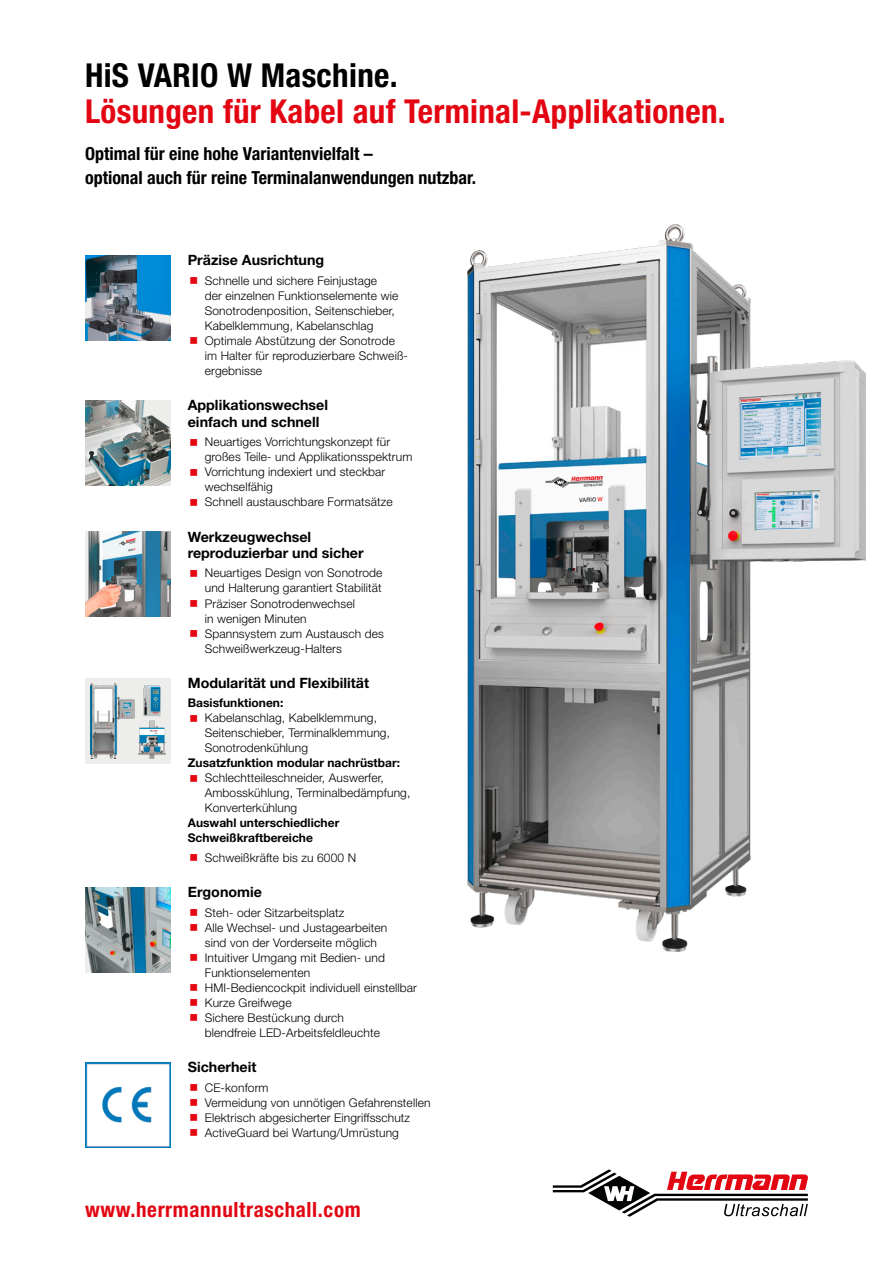
<style>
.page{position:relative;width:893px;height:1263px;background:#fff}
.page>*{position:absolute;margin:0;border:0;box-sizing:border-box;transform-origin:0 0}
.HL_Linie{font:700 condensed 33px/36px "Helvetica Neue LT Pro";letter-spacing:.01em;color:#e30612}
.SL_Copy{font:700 condensed 21px "Helvetica Neue LT Pro";letter-spacing:.03em;color:#e30612}
.Einleitungstext{font:700 condensed 18px/24px "Helvetica Neue LT Pro";color:#000}
.SL_Copy-2{font:700 14.25px/16.5px "Helvetica Neue LT Pro";color:#000}
.t1{font:300 12px/15px "Helvetica Neue LT Pro";letter-spacing:.01em;color:#000}
.Copy{font:700 12px/15px "Helvetica Neue LT Pro";color:#000}
.s1{color:#000}
</style>
<div class="page">
<svg style="left:553px;top:1169px;width:255px;height:48px"></svg>
<img style="left:85px;top:255px;width:85px;height:85px">
<img style="left:85px;top:531px;width:85px;height:86px">
<img style="left:85px;top:887px;width:85px;height:85px">
<img style="left:85px;top:1062px;width:85px;height:85px">
<img style="left:85px;top:400px;width:85px;height:85px">
<div style="left:85px;top:678px;width:85px;height:85px;background:#ededec"></div>
<img style="left:90px;top:683px;width:75px;height:75px">
<img style="left:468px;top:225px;width:397px;height:726px">
<p class="HL_Linie" style="left:85px;top:58px;width:642px"><span class="s1">HiS VARIO W Maschine.<br></span>Lösungen für Kabel auf Terminal-Applikationen.</p>
<p class="Einleitungstext" style="left:85px;top:142px;width:393px">Optimal für eine hohe Variantenvielfalt –<br>optional auch für reine Terminalanwendungen nutzbar.</p>
<p class="SL_Copy-2" style="left:188px;top:252px;width:138px">Präzise Ausrichtung</p>
<p class="t1" style="left:205px;top:273px;width:195px">Schnelle und sichere Feinjustage<br>der einzelnen Funktionselemente wie Sonotrodenposition, Seitenschieber, Kabelklemmung, Kabelanschlag</p>
<p class="t1" style="left:205px;top:333px;width:205px">Optimale Abstützung der Sonotrode im Halter für reproduzierbare Schweiß&shy;ergebnisse</p>
<p class="SL_Copy-2" style="left:188px;top:396px;width:142px">Applikationswechsel einfach und schnell</p>
<p class="t1" style="left:205px;top:434px;width:209px">Neuartiges Vorrichtungskonzept für großes Teile- und Applikationsspektrum</p>
<p class="t1" style="left:205px;top:464px;width:182px">Vorrichtung indexiert und steckbar wechselfähig</p>
<p class="t1" style="left:205px;top:494px;width:189px">Schnell austauschbare Formatsätze</p>
<p class="SL_Copy-2" style="left:188px;top:528px;width:177px">Werkzeugwechsel reproduzierbar und sicher</p>
<p class="t1" style="left:205px;top:565px;width:179px">Neuartiges Design von Sonotrode und Halterung garantiert Stabilität</p>
<p class="t1" style="left:205px;top:595px;width:152px">Präziser Sonotrodenwechsel in wenigen Minuten</p>
<p class="t1" style="left:205px;top:625px;width:181px">Spannsystem zum Austausch des<br>Schweißwerkzeug-Halters</p>
<p class="SL_Copy-2" style="left:188px;top:674px;width:183px">Modularität und Flexibilität</p>
<p class="Copy" style="left:188px;top:695px;width:97px">Basisfunktionen:</p>
<p class="t1" style="left:205px;top:710px;width:187px">Kabelanschlag, Kabelklemmung,<br>Seitenschieber, Terminalklemmung,<br>Sonotrodenkühlung</p>
<p class="Copy" style="left:188px;top:755px;width:214px">Zusatzfunktion modular nachrüstbar:</p>
<p class="t1" style="left:205px;top:770px;width:207px">Schlechtteileschneider, Auswerfer,<br>Ambosskühlung, Terminalbedämpfung,<br>Konverterkühlung</p>
<p class="Copy" style="left:188px;top:815px;width:153px">Auswahl unterschiedlicher<br>Schweißkraftbereiche</p>
<p class="t1" style="left:205px;top:850px;width:153px">Schweißkräfte bis zu 6000 N</p>
<p class="SL_Copy-2" style="left:188px;top:884px;width:76px">Ergonomie</p>
<p class="t1" style="left:205px;top:905px;width:141px">Steh- oder Sitzarbeitsplatz</p>
<p class="t1" style="left:205px;top:920px;width:184px">Alle Wechsel- und Justagearbeiten sind von der Vorderseite möglich</p>
<p class="t1" style="left:205px;top:950px;width:182px">Intuitiver Umgang mit Bedien- und<br>Funktionselementen</p>
<p class="t1" style="left:205px;top:980px;width:214px">HMI-Bediencockpit individuell einstellbar</p>
<p class="t1" style="left:205px;top:995px;width:88px">Kurze Greifwege</p>
<p class="t1" style="left:205px;top:1010px;width:177px">Sichere Bestückung durch blendfreie LED-Arbeitsfeldleuchte</p>
<p class="SL_Copy-2" style="left:188px;top:1058px;width:70px">Sicherheit</p>
<p class="t1" style="left:205px;top:1079px;width:65px">CE-konform</p>
<p class="t1" style="left:205px;top:1094px;width:227px">Vermeidung von unnötigen Gefahrenstellen</p>
<p class="t1" style="left:205px;top:1109px;width:207px">Elektrisch abgesicherter Eingriffsschutz</p>
<p class="t1" style="left:205px;top:1124px;width:196px">ActiveGuard bei Wartung/Umrüstung</p>
<p class="SL_Copy" style="left:85px;top:1197px;width:277px">www.herrmannultraschall.com</p>
</div>
